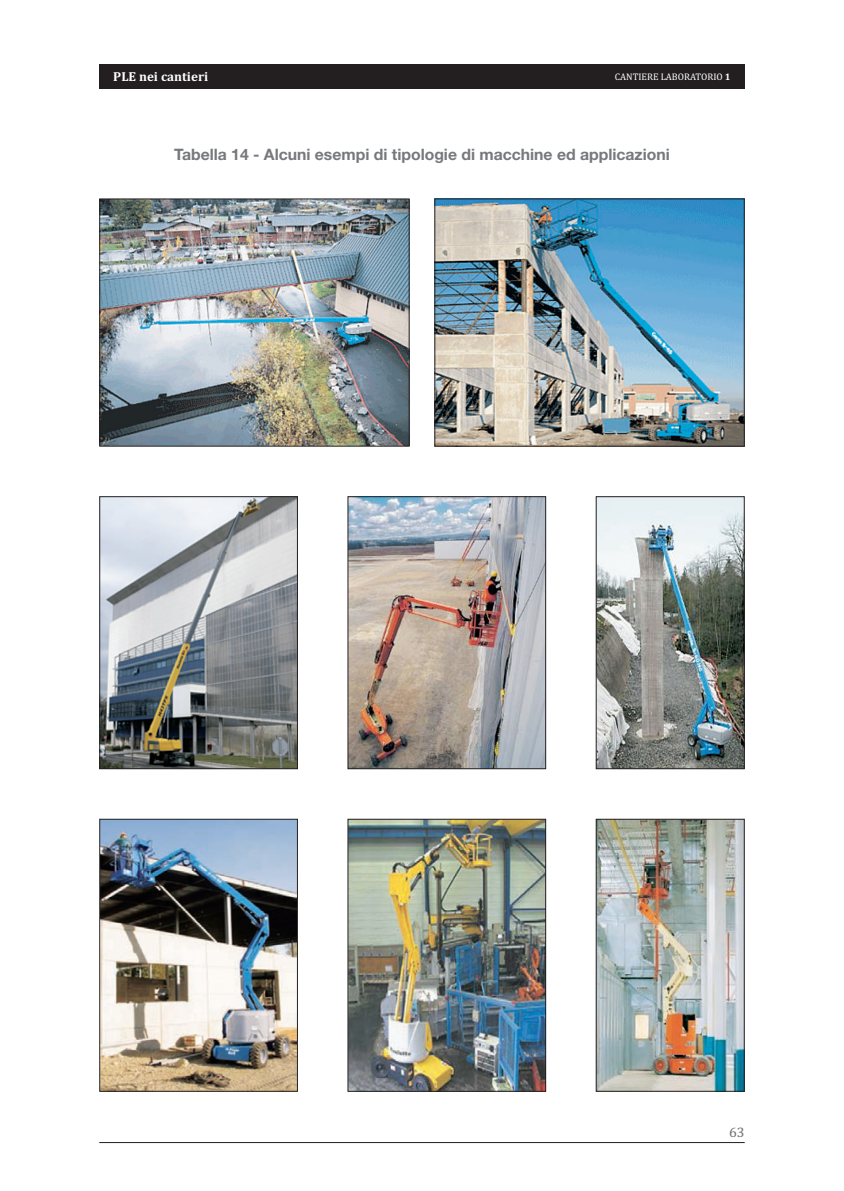
<style>
.page{position:relative;width:844px;height:1191px;background:#fff}
.page>*{position:absolute;margin:0;border:0;box-sizing:border-box;transform-origin:0 0}
.t1{font:15.75px "Helvetica Neu HAIAAL";color:#76787b}
.t2{font:14px "CHAIAAK";color:#6c6d70}
.t3{font:13.12px "Cambri HAIAAB";color:#fff}
.t4{font:9.62px "CHAIAAK";color:#fff}
.s1{font-family:"Cambri HAIAAB"}
</style>
<div class="page">
<hr style="left:99px;top:1142px;width:645px;height:1px;background:#231f20">
<div style="left:99px;top:64px;width:645px;height:25px;background:#231f20"></div>
<img style="left:101px;top:200px;width:306px;height:244px">
<div style="left:99px;top:198px;width:310px;height:248px;border:1px solid #231f20"></div>
<img style="left:436px;top:200px;width:306px;height:244px">
<img style="left:101px;top:498px;width:195px;height:269px">
<div style="left:99px;top:496px;width:199px;height:273px;border:1px solid #231f20"></div>
<img style="left:597px;top:498px;width:145px;height:269px">
<div style="left:595px;top:496px;width:149px;height:273px;border:1px solid #231f20"></div>
<img style="left:349px;top:498px;width:195px;height:269px">
<div style="left:347px;top:496px;width:199px;height:273px;border:1px solid #231f20"></div>
<img style="left:349px;top:821px;width:195px;height:268px">
<div style="left:347px;top:819px;width:199px;height:272px;border:1px solid #231f20"></div>
<img style="left:597px;top:821px;width:145px;height:268px">
<div style="left:595px;top:819px;width:149px;height:272px;border:1px solid #231f20"></div>
<img style="left:101px;top:821px;width:195px;height:268px">
<div style="left:99px;top:819px;width:199px;height:272px;border:1px solid #231f20"></div>
<p class="t3" style="left:113px;top:69px;width:96px">PLE nei cantieri</p>
<p class="t4" style="left:614px;top:71px;width:117px">CANTIERE LABORATORIO <span class="s1">1</span></p>
<p class="t1" style="left:174px;top:149px;width:497px">Tabella 14 - Alcuni esempi di tipologie di macchine ed applicazioni</p>
<p class="t2" style="left:729px;top:1124px;width:17px">63</p>
</div>
